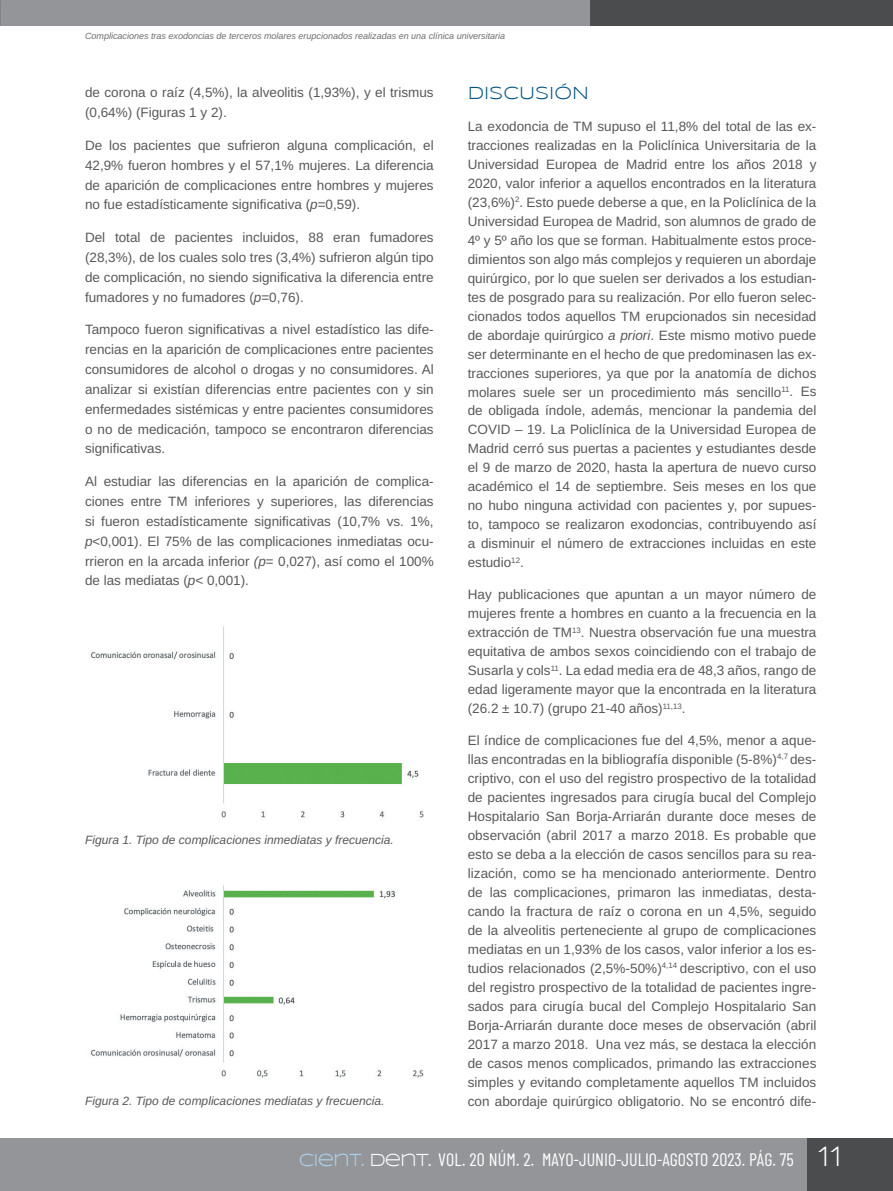
<style>
.page{position:relative;width:893px;height:1191px;background:#fff}
.page>*{position:absolute;margin:0;border:0;box-sizing:border-box;transform-origin:0 0}
.t1{font:18px "Barlow Condensed";color:#fff}
.t2{font:18px "Syncopate";color:#015382}
.t3{font:13.5px/19px "Arimo";color:#57585a;text-align:justify}
.t4{font:italic 12px "Arimo";color:#57585a}
.t5{font:italic 9px "Arimo";color:#6c6d70}
.s1{font-style:italic}
.s2{font-family:"Syncopate";color:#add2ed}
.s3{font-family:"Syncopate"}
.s4{font-family:"Walkway";font-weight:700;font-size:30px}
</style>
<div class="page">
<div style="left:0;top:1138px;width:893px;height:53px;background:#939598"></div>
<div style="left:808px;top:1138px;width:85px;height:53px;background:#4b4c4d"></div>
<div style="left:0;top:0;width:893px;height:25px;background:#939598"></div>
<div style="left:591px;top:0;width:302px;height:25px;background:#4b4c4d"></div>
<img style="left:91px;top:626px;width:333px;height:192px">
<img style="left:91px;top:885px;width:333px;height:193px">
<p class="t5" style="left:85px;top:29px;width:422px">Complicaciones tras exodoncias de terceros molares erupcionados realizadas en una clínica universitaria</p>
<p class="t3" style="left:85px;top:83px;width:350px;line-height:19.8px">de corona o raíz (4,5%), la alveolitis (1,93%), y el trismus (0,64%) (Figuras 1 y 2).</p>
<p class="t3" style="left:85px;top:135px;width:350px;line-height:19.8px">De los pacientes que sufrieron alguna complicación, el 42,9% fueron hombres y el 57,1% mujeres. La diferencia de aparición de complicaciones entre hombres y mujeres no fue estadísticamente significativa (<span class="s1">p</span>=0,59).</p>
<p class="t3" style="left:85px;top:228px;width:350px;line-height:19.8px">Del total de pacientes incluidos, 88 eran fumadores (28,3%), de los cuales solo tres (3,4%) sufrieron algún tipo de complicación, no siendo significativa la diferencia entre fumadores y no fumadores (<span class="s1">p</span>=0,76).</p>
<p class="t3" style="left:85px;top:320px;width:350px;line-height:19.8px">Tampoco fueron significativas a nivel estadístico las dife&shy;rencias en la aparición de complicaciones entre pacientes consumidores de alcohol o drogas y no consumidores. Al analizar si existían diferencias entre pacientes con y sin enfermedades sistémicas y entre pacientes consumidores o no de medicación, tampoco se encontraron diferencias significativas.</p>
<p class="t3" style="left:85px;top:472px;width:350px;line-height:19.8px">Al estudiar las diferencias en la aparición de complica&shy;ciones entre TM inferiores y superiores, las diferencias si fueron estadísticamente significativas (10,7% vs. 1%, <span class="s1">p</span>&lt;0,001). El 75% de las complicaciones inmediatas ocu&shy;rrieron en la arcada inferior <span class="s1">(p</span>= 0,027), así como el 100% de las mediatas (<span class="s1">p</span>&lt; 0,001).</p>
<p class="t4" style="left:85px;top:831px;width:310px">Figura 1. Tipo de complicaciones inmediatas y frecuencia.</p>
<p class="t4" style="left:85px;top:1092px;width:301px">Figura 2. Tipo de complicaciones mediatas y frecuencia.</p>
<h1 class="t2" style="left:468px;top:82px;width:123px">DISCUSIÓN</h1>
<p class="t3" style="left:468px;top:117px;width:350px">La exodoncia de TM supuso el 11,8% del total de las ex&shy;tracciones realizadas en la Policlínica Universitaria de la Universidad Europea de Madrid entre los años 2018 y 2020, valor inferior a aquellos encontrados en la literatura (23,6%)<sup>2</sup>. Esto puede deberse a que, en la Policlínica de la Universidad Europea de Madrid, son alumnos de grado de 4º y 5º año los que se forman. Habitualmente estos proce&shy;dimientos son algo más complejos y requieren un abordaje quirúrgico, por lo que suelen ser derivados a los estudian&shy;tes de posgrado para su realización. Por ello fueron selec&shy;cionados todos aquellos TM erupcionados sin necesidad de abordaje quirúrgico <span class="s1">a priori</span>. Este mismo motivo puede ser determinante en el hecho de que predominasen las ex&shy;tracciones superiores, ya que por la anatomía de dichos molares suele ser un procedimiento más sencillo<sup>11</sup>. Es de obligada índole, además, mencionar la pandemia del COVID – 19. La Policlínica de la Universidad Europea de Madrid cerró sus puertas a pacientes y estudiantes desde el 9 de marzo de 2020, hasta la apertura de nuevo curso académico el 14 de septiembre. Seis meses en los que no hubo ninguna actividad con pacientes y, por supues&shy;to, tampoco se realizaron exodoncias, contribuyendo así a disminuir el número de extracciones incluidas en este estudio<sup>12</sup>.</p>
<p class="t3" style="left:468px;top:585px;width:350px">Hay publicaciones que apuntan a un mayor número de mujeres frente a hombres en cuanto a la frecuencia en la extracción de TM<sup>13</sup>. Nuestra observación fue una muestra equitativa de ambos sexos coincidiendo con el trabajo de Susarla y cols<sup>11</sup>. La edad media era de 48,3 años, rango de edad ligeramente mayor que la encontrada en la literatura (26.2 ± 10.7) (grupo 21-40 años)<sup>11,13</sup>.</p>
<p class="t3" style="left:468px;top:731px;width:350px">El índice de complicaciones fue del 4,5%, menor a aque&shy;llas encontradas en la bibliografía disponible (5-8%)<sup>4,7</sup> des&shy;criptivo, con el uso del registro prospectivo de la totalidad de pacientes ingresados para cirugía bucal del Complejo Hospitalario San Borja-Arriarán durante doce meses de observación (abril 2017 a marzo 2018. Es probable que esto se deba a la elección de casos sencillos para su rea&shy;lización, como se ha mencionado anteriormente. Dentro de las complicaciones, primaron las inmediatas, desta&shy;cando la fractura de raíz o corona en un 4,5%, seguido de la alveolitis perteneciente al grupo de complicaciones mediatas en un 1,93% de los casos, valor inferior a los es&shy;tudios relacionados (2,5%-50%)<sup>4,14</sup> descriptivo, con el uso del registro prospectivo de la totalidad de pacientes ingre&shy;sados para cirugía bucal del Complejo Hospitalario San Borja-Arriarán durante doce meses de observación (abril 2017 a marzo 2018. Una vez más, se destaca la elección de casos menos complicados, primando las extracciones simples y evitando completamente aquellos TM incluidos con abordaje quirúrgico obligatorio. No se encontró dife-</p>
<h1 class="t1" style="left:299px;top:1146px;width:544px"><span class="s2">CIENT.</span> <span class="s3">DENT.</span> VOL. 20 NÚM. 2. MAYO-JUNIO-JULIO-AGOSTO 2023. PÁG. 75 <span class="s4">11</span></h1>
</div>
